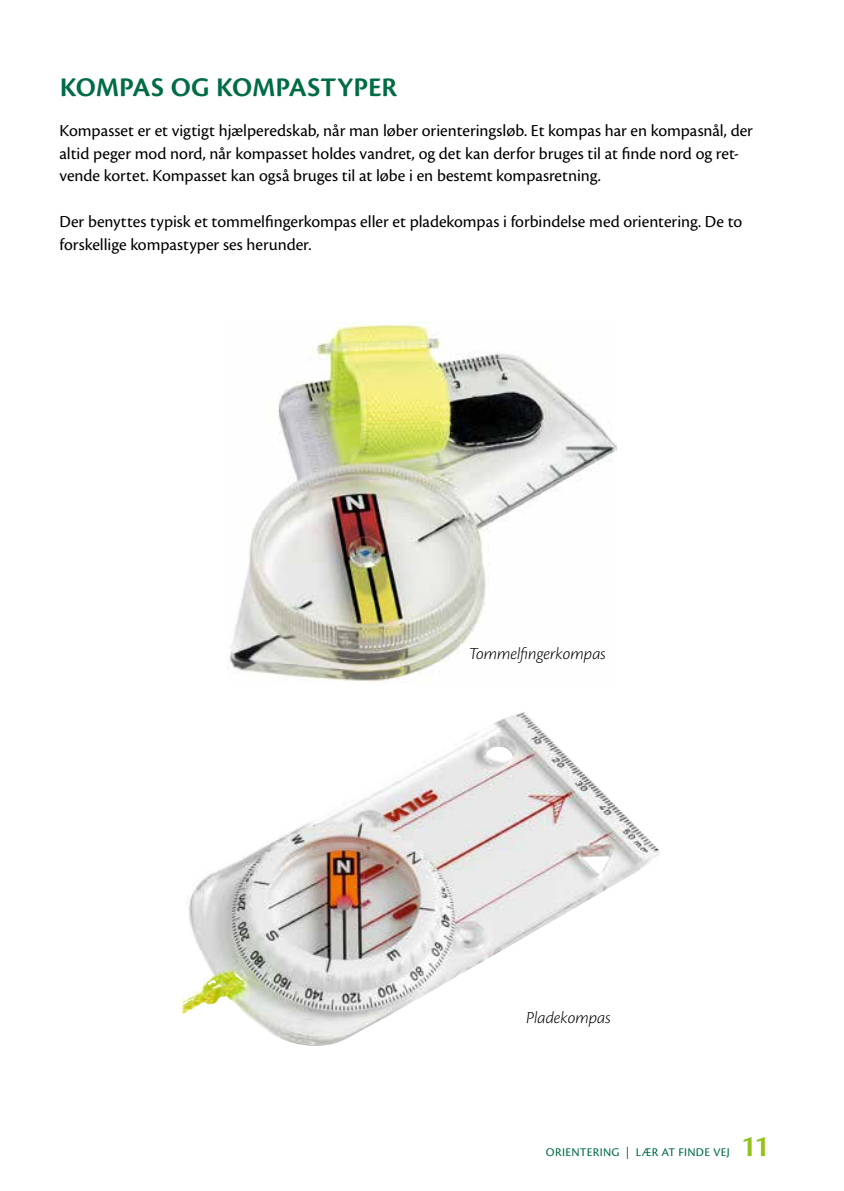
<style>
.page{position:relative;width:844px;height:1191px;background:#fff}
.page>*{position:absolute;margin:0;border:0;box-sizing:border-box;transform-origin:0 0}
.t1{font:600 31.5px "Cronos Pro";color:#95c11f}
.t2{font:28px "Cronos Pro Semibold Capt";color:#006c43}
.t3{font:17.5px/22.8px "Cronos Pro";color:#000}
.t4{font:italic 300 17.5px "Cronos Pro";letter-spacing:-.005em;color:#000}
.t5{font:12.25px "Cronos Pro Capt";letter-spacing:.025em;color:#006c43}
</style>
<div class="page">
<img style="left:229px;top:321px;width:387px;height:361px">
<img style="left:182px;top:712px;width:478px;height:334px">
<h2 class="t2" style="left:60px;top:71px;width:339px">KOMPAS OG KOMPASTYPER</h2>
<p class="t3" style="left:60px;top:119px;width:694px">Kompasset er et vigtigt hjælperedskab, når man løber orienteringsløb. Et kompas har en kompasnål, der altid peger mod nord, når kompasset holdes vandret, og det kan derfor bruges til at finde nord og ret&shy;vende kortet. Kompasset kan også bruges til at løbe i en bestemt kompasretning.</p>
<p class="t3" style="left:60px;top:210px;width:684px">Der benyttes typisk et tommelfingerkompas eller et pladekompas i forbindelse med orientering. De to forskellige kompastyper ses herunder.</p>
<p class="t4" style="left:469px;top:644px;width:138px">Tommelfingerkompas</p>
<p class="t4" style="left:526px;top:1008px;width:86px">Pladekompas</p>
<p class="t5" style="left:546px;top:1145px;width:185px">ORIENTERING | LÆR AT FINDE VEJ</p>
<h1 class="t1" style="left:740px;top:1128px;width:30px">11</h1>
</div>
